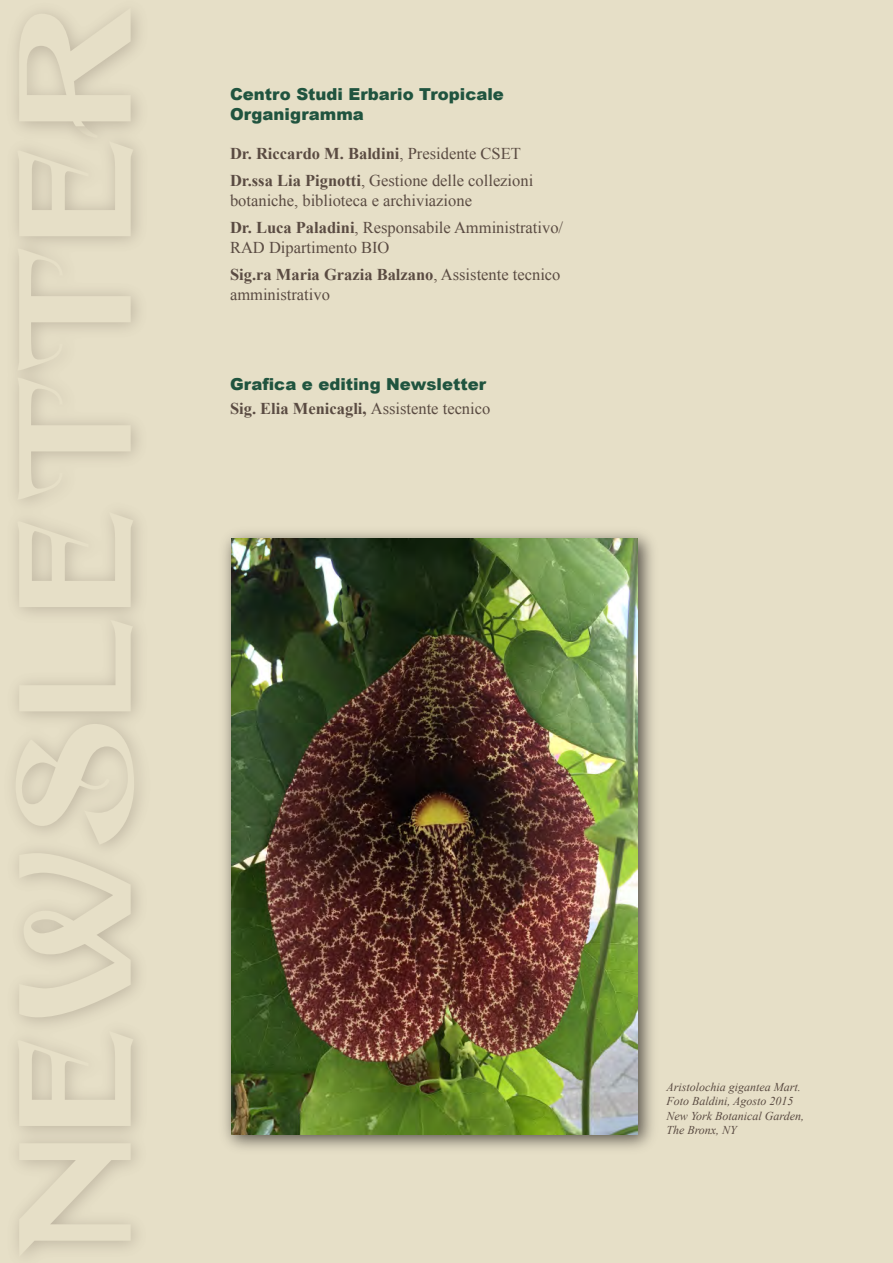
<style>
.page{position:relative;width:893px;height:1263px;background:#e6dfc7}
.page>*{position:absolute;margin:0;border:0;box-sizing:border-box;transform-origin:0 0}
.t1{font:16.5px/27px "Times New Roman";color:#5a4b42}
.t2{font:900 16.5px/19.8px "Arial";color:#20543f}
.t3{font:italic 12px/14.4px "Times New Roman";color:#5a4b42}
.s1{font-weight:700}
.s2{font-family:"Times New Roman";font-weight:700;color:#5a4b42}
.s3{font-family:"Times New Roman";font-weight:400;color:#5a4b42}
</style>
<div class="page">
<img style="left:224px;top:532px;width:429px;height:617px">
<img style="left:231px;top:539px;width:406px;height:595px">
<svg style="left:19px;top:1143px;width:112px;height:114px"></svg>
<svg style="left:17px;top:1031px;width:116px;height:95px"></svg>
<svg style="left:19px;top:853px;width:112px;height:164px"></svg>
<svg style="left:16px;top:724px;width:118px;height:121px"></svg>
<svg style="left:19px;top:620px;width:114px;height:91px"></svg>
<svg style="left:17px;top:512px;width:116px;height:95px"></svg>
<svg style="left:17px;top:377px;width:114px;height:123px"></svg>
<svg style="left:17px;top:248px;width:114px;height:123px"></svg>
<svg style="left:17px;top:12px;width:116px;height:224px"></svg>
<p class="t2" style="left:230px;top:83px;width:275px">Centro Studi Erbario Tropicale<br>Organigramma</p>
<p class="t1" style="left:230px;top:140px;width:305px"><span class="s1">Dr. Riccardo M. Baldini</span>, Presidente CSET<br><span class="s1">Dr.ssa Lia Pignotti</span>, Gestione delle collezioni</p>
<p class="t1" style="left:230px;top:187px;width:335px">botaniche, biblioteca e archiviazione<br><span class="s1">Dr. Luca Paladini</span>, Responsabile Amministrativo/</p>
<p class="t1" style="left:230px;top:234px;width:332px">RAD Dipartimento BIO<br><span class="s1">Sig.ra Maria Grazia Balzano</span>, Assistente tecnico</p>
<p class="t1" style="left:230px;top:280px;width:101px">amministrativo</p>
<p class="t2" style="left:230px;top:372px;width:262px;line-height:24px">Grafica e editing Newsletter<br><span class="s2">Sig. Elia Menicagli,</span> <span class="s3">Assistente tecnico</span></p>
<p class="t3" style="left:666px;top:1079px;width:139px">Aristolochia gigantea Mart.<br>Foto Baldini, Agosto 2015<br>New York Botanical Garden,<br>The Bronx, NY</p>
</div>
